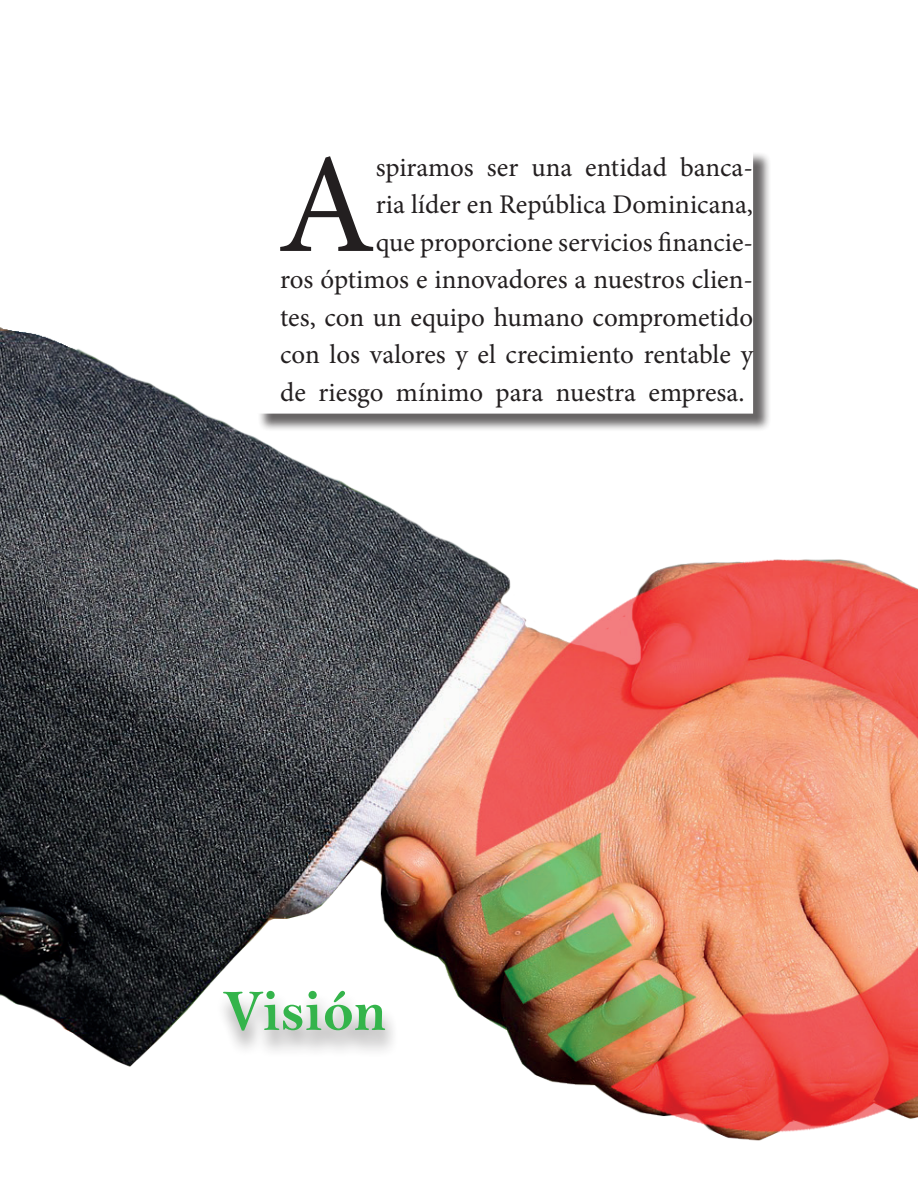
<style>
.page{position:relative;width:918px;height:1188px;background:#fff}
.page>*{position:absolute;margin:0;border:0;box-sizing:border-box;transform-origin:0 0}
.t1{font:142.35px "Minion Pro";color:#231f20}
.t2{font:58.5px "Bell MT Bold";color:#34b44b}
.t3{font:27px "Minion Pro";color:#231f20}
</style>
<div class="page">
<img style="left:0;top:327px;width:918px;height:814px">
<div style="left:258px;top:151px;width:514px;height:281px;background:#231f20;opacity:.75"></div>
<div style="left:255px;top:149px;width:498px;height:265px;background:#fff"></div>
<div style="left:214px;top:992px;width:187px;height:67px;background:#231f20;opacity:.49"></div>
<h1 class="t1" style="left:277px;top:110px;width:100px">A</h1>
<p class="t3" style="left:376px;top:149px;width:379px">spiramos ser una entidad banca-</p>
<p class="t3" style="left:376px;top:187px;width:379px">ria líder en República Dominicana,</p>
<p class="t3" style="left:376px;top:224px;width:379px">que proporcione servicios financie-</p>
<p class="t3" style="left:280px;top:262px;width:474px">ros óptimos e innovadores a nuestros clien-</p>
<p class="t3" style="left:280px;top:299px;width:474px">tes, con un equipo humano comprometido</p>
<p class="t3" style="left:280px;top:337px;width:474px">con los valores y el crecimiento rentable y</p>
<p class="t3" style="left:280px;top:374px;width:466px">de riesgo mínimo para nuestra empresa.</p>
<h2 class="t2" style="left:223px;top:976px;width:165px">Visión</h2>
</div>
